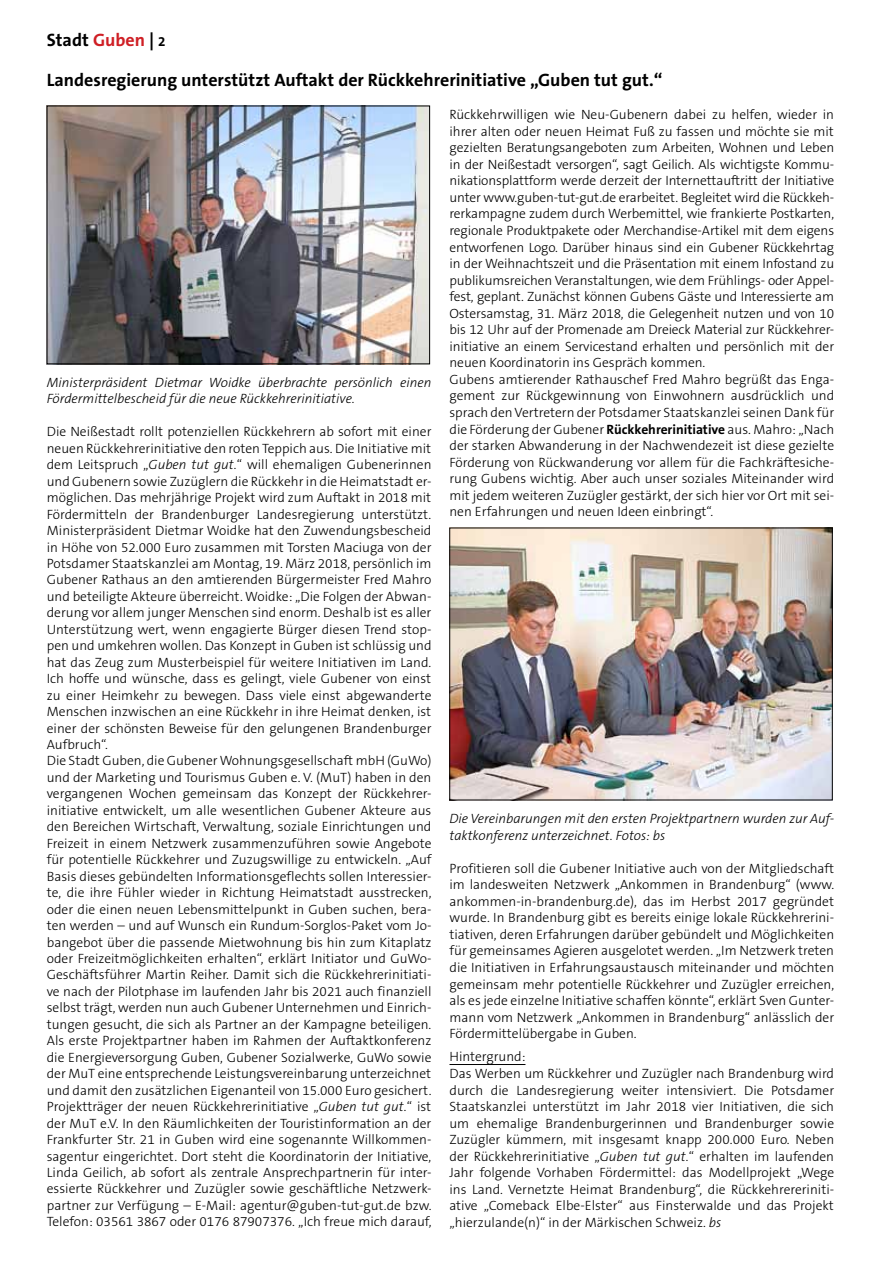
<style>
.page{position:relative;width:881px;height:1263px;background:#fff}
.page>*{position:absolute;margin:0;border:0;box-sizing:border-box;transform-origin:0 0}
.t1{font:700 18px "The Sans B7";color:#000}
.t2{font:300 13.5px/16.5px "The Sans B3";color:#000}
.t3{font:italic 300 13.5px/16.5px "The Sans B3";color:#000}
.s1{color:#cf1f25}
.s2{font-size:13.5px}
.s3{font-style:italic}
.s4{font-family:"The Sans B7";font-weight:700}
</style>
<div class="page">
<img style="left:49px;top:108px;width:378px;height:254px">
<div style="left:47px;top:106px;width:382px;height:258px;border:1px solid #000"></div>
<hr style="left:449px;top:1064px;width:76px;height:1px;background:#000">
<img style="left:451px;top:530px;width:379px;height:268px">
<h1 class="t1" style="left:47px;top:30px;width:120px">Stadt <span class="s1">Guben</span> | <span class="s2">2</span></h1>
<h1 class="t1" style="left:47px;top:70px;width:617px">Landesregierung unterstützt Auftakt der Rückkehrerinitiative „Guben tut gut.“</h1>
<p class="t3" style="left:47px;top:375px;width:386px">Ministerpräsident Dietmar Woidke überbrachte persönlich einen<br>Fördermittelbescheid für die neue Rückkehrerinitiative.</p>
<p class="t2" style="left:47px;top:424px;width:386px">Die Neißestadt rollt potenziellen Rückkehrern ab sofort mit einer neuen Rückkehrerinitiative den roten Teppich aus. Die Initiative mit dem Leitspruch „<span class="s3">Guben tut gut.</span>“ will ehemaligen Gubenerinnen und Gubenern sowie Zuzüglern die Rückkehr in die Heimatstadt er&shy;möglichen. Das mehrjährige Projekt wird zum Auftakt in 2018 mit Fördermitteln der Brandenburger Landesregierung unterstützt.<br>Ministerpräsident Dietmar Woidke hat den Zuwendungsbescheid in Höhe von 52.000 Euro zusammen mit Torsten Maciuga von der Potsdamer Staatskanzlei am Montag, 19. März 2018, persönlich im Gubener Rathaus an den amtierenden Bürgermeister Fred Mahro und beteiligte Akteure überreicht. Woidke: „Die Folgen der Abwan&shy;derung vor allem junger Menschen sind enorm. Deshalb ist es aller Unterstützung wert, wenn engagierte Bürger diesen Trend stop&shy;pen und umkehren wollen. Das Konzept in Guben ist schlüssig und hat das Zeug zum Musterbeispiel für weitere Initiativen im Land.<br>Ich hoffe und wünsche, dass es gelingt, viele Gubener von einst zu einer Heimkehr zu bewegen. Dass viele einst abgewanderte Menschen inzwischen an eine Rückkehr in ihre Heimat denken, ist einer der schönsten Beweise für den gelungenen Brandenburger Aufbruch“.<br>Die Stadt Guben, die Gubener Wohnungsgesellschaft mbH (GuWo) und der Marketing und Tourismus Guben e. V. (MuT) haben in den vergangenen Wochen gemeinsam das Konzept der Rückkehrer&shy;initiative entwickelt, um alle wesentlichen Gubener Akteure aus den Bereichen Wirtschaft, Verwaltung, soziale Einrichtungen und Freizeit in einem Netzwerk zusammenzuführen sowie Angebote für potentielle Rückkehrer und Zuzugswillige zu entwickeln. „Auf Basis dieses gebündelten Informationsgeflechts sollen Interessier&shy;te, die ihre Fühler wieder in Richtung Heimatstadt ausstrecken, oder die einen neuen Lebensmittelpunkt in Guben suchen, bera&shy;ten werden – und auf Wunsch ein Rundum-Sorglos-Paket vom Jo&shy;bangebot über die passende Mietwohnung bis hin zum Kitaplatz oder Freizeitmöglichkeiten erhalten“, erklärt Initiator und GuWo-Geschäftsführer Martin Reiher. Damit sich die Rückkehrerinitiati&shy;ve nach der Pilotphase im laufenden Jahr bis 2021 auch finanziell selbst trägt, werden nun auch Gubener Unternehmen und Einrich&shy;tungen gesucht, die sich als Partner an der Kampagne beteiligen.<br>Als erste Projektpartner haben im Rahmen der Auftaktkonferenz die Energieversorgung Guben, Gubener Sozialwerke, GuWo sowie der MuT eine entsprechende Leistungsvereinbarung unterzeichnet und damit den zusätzlichen Eigenanteil von 15.000 Euro gesichert.<br>Projektträger der neuen Rückkehrerinitiative „<span class="s3">Guben tut gut.</span>“ ist der MuT e.V. In den Räumlichkeiten der Touristinformation an der Frankfurter Str. 21 in Guben wird eine sogenannte Willkommen&shy;sagentur eingerichtet. Dort steht die Koordinatorin der Initiative, Linda Geilich, ab sofort als zentrale Ansprechpartnerin für inter&shy;essierte Rückkehrer und Zuzügler sowie geschäftliche Netzwerk&shy;partner zur Verfügung – E-Mail: agentur@guben-tut-gut.de bzw.<br>Telefon: 03561 3867 oder 0176 87907376. „Ich freue mich darauf,</p>
<p class="t2" style="left:449px;top:107px;width:386px">Rückkehrwilligen wie Neu-Gubenern dabei zu helfen, wieder in ihrer alten oder neuen Heimat Fuß zu fassen und möchte sie mit gezielten Beratungsangeboten zum Arbeiten, Wohnen und Leben in der Neißestadt versorgen“, sagt Geilich. Als wichtigste Kommu&shy;nikationsplattform werde derzeit der Internettauftritt der Initiative unter www.guben-tut-gut.de erarbeitet. Begleitet wird die Rückkeh&shy;rerkampagne zudem durch Werbemittel, wie frankierte Postkarten, regionale Produktpakete oder Merchandise-Artikel mit dem eigens entworfenen Logo. Darüber hinaus sind ein Gubener Rückkehrtag in der Weihnachtszeit und die Präsentation mit einem Infostand zu publikumsreichen Veranstaltungen, wie dem Frühlings- oder Appel&shy;fest, geplant. Zunächst können Gubens Gäste und Interessierte am Ostersamstag, 31. März 2018, die Gelegenheit nutzen und von 10 bis 12 Uhr auf der Promenade am Dreieck Material zur Rückkehrer&shy;initiative an einem Servicestand erhalten und persönlich mit der neuen Koordinatorin ins Gespräch kommen.<br>Gubens amtierender Rathauschef Fred Mahro begrüßt das Enga&shy;gement zur Rückgewinnung von Einwohnern ausdrücklich und sprach den Vertretern der Potsdamer Staatskanzlei seinen Dank für die Förderung der Gubener <span class="s4">Rückkehrerinitiative</span> aus. Mahro: „Nach der starken Abwanderung in der Nachwendezeit ist diese gezielte Förderung von Rückwanderung vor allem für die Fachkräftesiche&shy;rung Gubens wichtig. Aber auch unser soziales Miteinander wird mit jedem weiteren Zuzügler gestärkt, der sich hier vor Ort mit sei&shy;nen Erfahrungen und neuen Ideen einbringt“.</p>
<p class="t3" style="left:449px;top:811px;width:386px">Die Vereinbarungen mit den ersten Projektpartnern wurden zur Auf&shy;taktkonferenz unterzeichnet. Fotos: bs</p>
<p class="t2" style="left:449px;top:860px;width:386px;text-align:justify">Profitieren soll die Gubener Initiative auch von der Mitgliedschaft im landesweiten Netzwerk „Ankommen in Brandenburg“ (www. ankommen-in-brandenburg.de), das im Herbst 2017 gegründet wurde. In Brandenburg gibt es bereits einige lokale Rückkehrerini&shy;tiativen, deren Erfahrungen darüber gebündelt und Möglichkeiten für gemeinsames Agieren ausgelotet werden. „Im Netzwerk treten die Initiativen in Erfahrungsaustausch miteinander und möchten gemeinsam mehr potentielle Rückkehrer und Zuzügler erreichen, als es jede einzelne Initiative schaffen könnte“, erklärt Sven Gunter&shy;mann vom Netzwerk „Ankommen in Brandenburg“ anlässlich der Fördermittelübergabe in Guben.</p>
<p class="t2" style="left:449px;top:1049px;width:386px">Hintergrund:<br>Das Werben um Rückkehrer und Zuzügler nach Brandenburg wird durch die Landesregierung weiter intensiviert. Die Potsdamer Staatskanzlei unterstützt im Jahr 2018 vier Initiativen, die sich um ehemalige Brandenburgerinnen und Brandenburger sowie Zuzügler kümmern, mit insgesamt knapp 200.000 Euro. Neben der Rückkehrerinitiative „<span class="s3">Guben tut gut.</span>“ erhalten im laufenden Jahr folgende Vorhaben Fördermittel: das Modellprojekt „Wege ins Land. Vernetzte Heimat Brandenburg“, die Rückkehrereriniti&shy;ative „Comeback Elbe-Elster“ aus Finsterwalde und das Projekt „hierzulande(n)“ in der Märkischen Schweiz. <span class="s3">bs</span></p>
</div>
